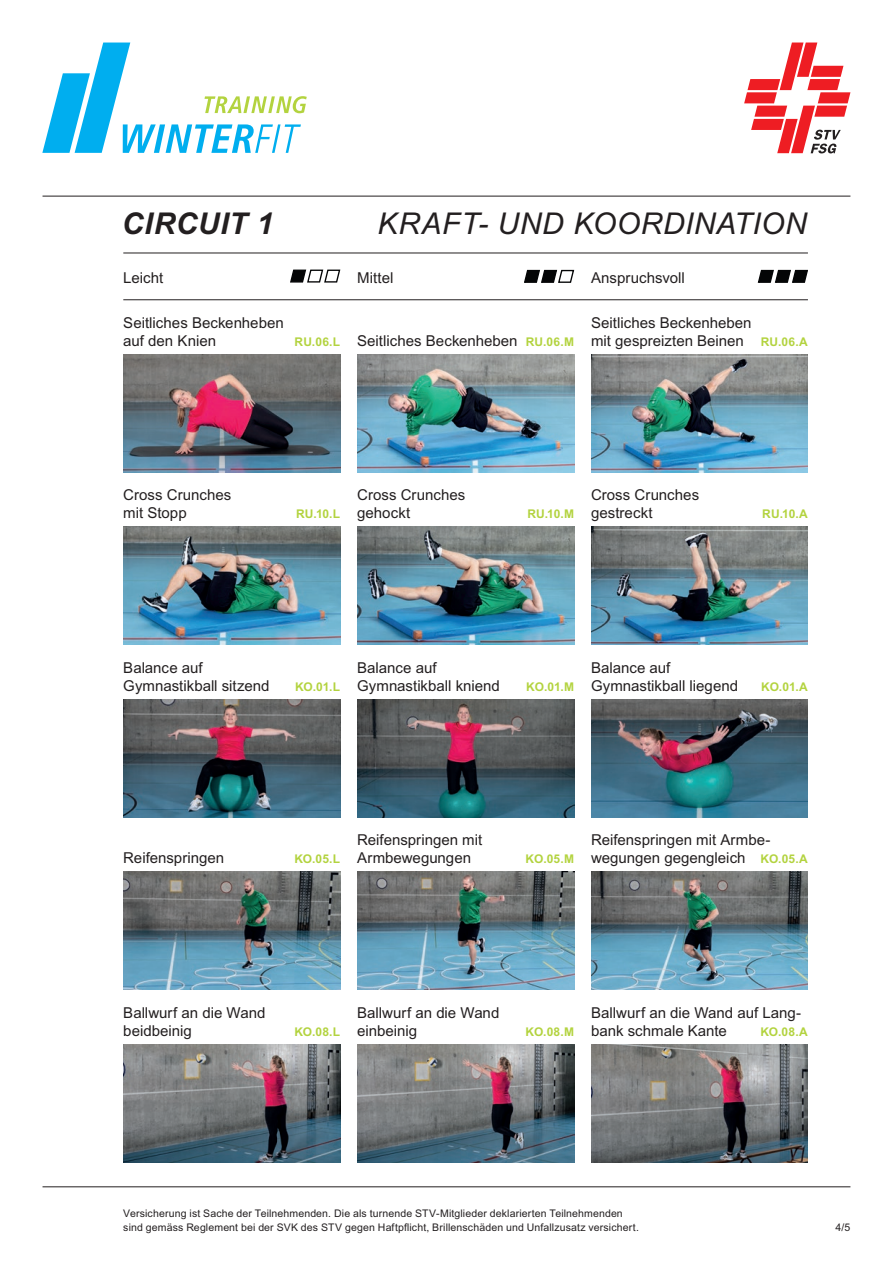
<style>
.page{position:relative;width:893px;height:1263px;background:#fff}
.page>*{position:absolute;margin:0;border:0;box-sizing:border-box;transform-origin:0 0}
.t1{font:italic 30px "Arial MT Pro";letter-spacing:.02em;color:#231f20}
.t2{font:italic 700 30px "Arial MT Pro";letter-spacing:.02em;color:#231f20}
.t3{font:15px/18px "Arial MT Pro";color:#231f20}
.t4{font:700 12px "Arial MT Pro";letter-spacing:-.005em;color:#b3d33f}
.t5{font:10.5px/14.1px "Arial MT Pro";letter-spacing:.015em;color:#231f20}
.s1{font-weight:700;font-size:12px;color:#b3d33f}
</style>
<div class="page">
<svg style="left:42px;top:43px;width:265px;height:110px"></svg>
<img style="left:123px;top:354px;width:217px;height:118px">
<img style="left:357px;top:354px;width:217px;height:118px">
<img style="left:591px;top:354px;width:217px;height:118px">
<img style="left:123px;top:527px;width:217px;height:118px">
<img style="left:357px;top:527px;width:217px;height:118px">
<img style="left:591px;top:527px;width:217px;height:118px">
<img style="left:123px;top:699px;width:217px;height:118px">
<img style="left:357px;top:699px;width:217px;height:118px">
<img style="left:591px;top:699px;width:217px;height:118px">
<img style="left:123px;top:871px;width:217px;height:119px">
<img style="left:357px;top:871px;width:217px;height:119px">
<img style="left:591px;top:871px;width:217px;height:119px">
<img style="left:123px;top:1044px;width:217px;height:118px">
<img style="left:357px;top:1044px;width:217px;height:118px">
<img style="left:591px;top:1044px;width:217px;height:118px">
<hr style="left:123px;top:253px;width:685px;height:1px;background:#231f20">
<svg style="left:290px;top:270px;width:50px;height:13px"></svg>
<svg style="left:524px;top:270px;width:50px;height:13px"></svg>
<svg style="left:758px;top:270px;width:50px;height:13px"></svg>
<hr style="left:123px;top:299px;width:685px;height:1px;background:#231f20">
<svg style="left:744px;top:43px;width:106px;height:110px"></svg>
<hr style="left:43px;top:196px;width:807px;height:1px;background:#231f20">
<hr style="left:43px;top:1186px;width:807px;height:1px;background:#231f20">
<h1 class="t2" style="left:122px;top:206px;width:153px">CIRCUIT 1</h1>
<h1 class="t1" style="left:377px;top:206px;width:431px">KRAFT- UND KOORDINATION</h1>
<p class="t3" style="left:123px;top:269px;width:42px">Leicht</p>
<p class="t3" style="left:357px;top:269px;width:38px">Mittel</p>
<p class="t3" style="left:591px;top:269px;width:95px">Anspruchsvoll</p>
<p class="t3" style="left:123px;top:314px;width:162px">Seitliches Beckenheben auf den Knien</p>
<p class="t4" style="left:295px;top:334px;width:47px">RU.06.L</p>
<p class="t3" style="left:357px;top:332px;width:218px">Seitliches Beckenheben <span class="s1">RU.06.M</span></p>
<p class="t3" style="left:591px;top:314px;width:218px">Seitliches Beckenheben<br>mit gespreizten Beinen <span class="s1">RU.06.A</span></p>
<p class="t3" style="left:123px;top:487px;width:110px">Cross Crunches mit Stopp</p>
<p class="t4" style="left:296px;top:507px;width:46px">RU.10.L</p>
<p class="t3" style="left:357px;top:487px;width:110px">Cross Crunches gehockt</p>
<p class="t4" style="left:527px;top:507px;width:48px">RU.10.M</p>
<p class="t3" style="left:591px;top:487px;width:110px">Cross Crunches gestreckt</p>
<p class="t4" style="left:762px;top:507px;width:47px">RU.10.A</p>
<p class="t3" style="left:123px;top:659px;width:148px">Balance auf<br>Gymnastikball sitzend</p>
<p class="t4" style="left:295px;top:679px;width:47px">KO.01.L</p>
<p class="t3" style="left:357px;top:659px;width:144px">Balance auf<br>Gymnastikball kniend</p>
<p class="t4" style="left:526px;top:679px;width:49px">KO.01.M</p>
<p class="t3" style="left:591px;top:659px;width:148px">Balance auf<br>Gymnastikball liegend</p>
<p class="t4" style="left:761px;top:679px;width:48px">KO.01.A</p>
<p class="t3" style="left:123px;top:849px;width:102px">Reifenspringen</p>
<p class="t4" style="left:294px;top:852px;width:47px">KO.05.L</p>
<p class="t3" style="left:357px;top:831px;width:127px">Reifenspringen mit<br>Armbewegungen</p>
<p class="t4" style="left:526px;top:852px;width:50px">KO.05.M</p>
<p class="t3" style="left:591px;top:831px;width:218px">Reifenspringen mit Armbe&shy;wegungen gegengleich <span class="s1">KO.05.A</span></p>
<p class="t3" style="left:123px;top:1004px;width:144px">Ballwurf an die Wand beidbeinig</p>
<p class="t4" style="left:294px;top:1024px;width:47px">KO.08.L</p>
<p class="t3" style="left:357px;top:1004px;width:144px">Ballwurf an die Wand einbeinig</p>
<p class="t4" style="left:526px;top:1024px;width:50px">KO.08.M</p>
<p class="t3" style="left:591px;top:1004px;width:212px">Ballwurf an die Wand auf Lang&shy;bank schmale Kante</p>
<p class="t4" style="left:760px;top:1024px;width:49px">KO.08.A</p>
<p class="t5" style="left:123px;top:1207px;width:517px">Versicherung ist Sache der Teilnehmenden. Die als turnende STV-Mitglieder deklarierten Teilnehmenden sind gemäss Reglement bei der SVK des STV gegen Haftpflicht, Brillenschäden und Unfallzusatz versichert.</p>
<p class="t5" style="left:835px;top:1221px;width:16px">4/5</p>
</div>
